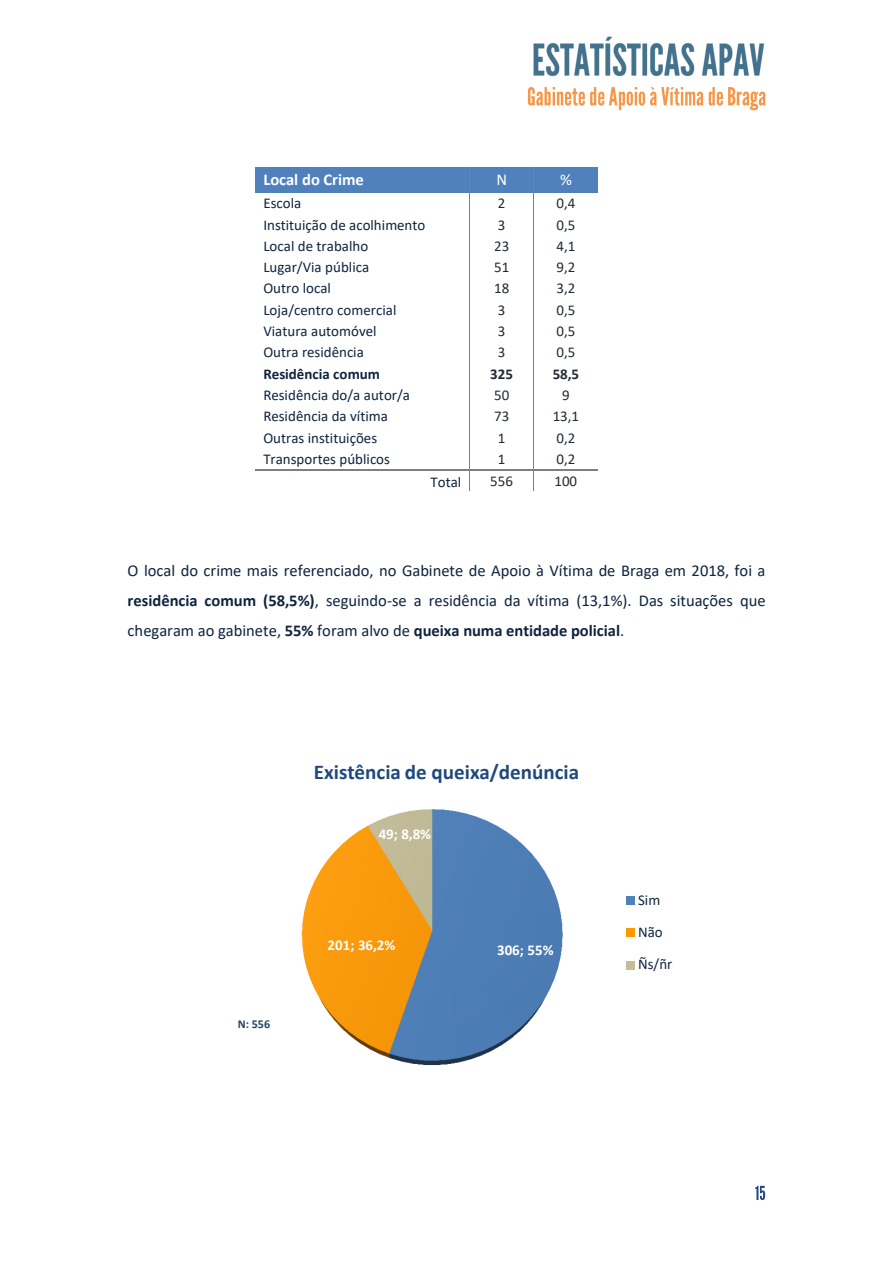
<style>
.page{position:relative;width:893px;height:1263px;background:#fff}
.page>*{position:absolute;margin:0;border:0;box-sizing:border-box;transform-origin:0 0}
.t1{font:700 21px "Calibri";color:#1f497d}
.t2{font:16.5px/30.3px "Calibri";color:#0f243e;text-align:justify}
.t3{font:700 16.5px "Calibri";color:#fff}
.t4{font:16.5px "Calibri";color:#fff}
.t5{font:15px "Calibri";color:#0f243e}
.t6{font:15px "Calibri";color:#222b35}
.t7{font:700 15px "Calibri";color:#fff}
.t8{font:700 15px "Calibri";letter-spacing:.005em;color:#0f243e}
.t9{font:15px/32.1px "Calibri";color:#10253f}
.t10{font:700 15px "Calibri";color:#222b35}
.t11{font:700 12px "Calibri";color:#254061}
.s1{font-weight:700}
</style>
<div class="page">
<img style="left:528px;top:87px;width:195px;height:24px">
<img style="left:728px;top:87px;width:38px;height:24px">
<img style="left:755px;top:1185px;width:11px;height:15px">
<img style="left:533px;top:36px;width:232px;height:41px">
<div style="left:255px;top:167px;width:215px;height:25px;background:#4f81bd"></div>
<div style="left:470px;top:167px;width:64px;height:25px;background:#4f81bd"></div>
<div style="left:534px;top:167px;width:64px;height:25px;background:#4f81bd"></div>
<hr style="left:255px;top:469px;width:215px;height:2px;background:#7f7f7f">
<hr style="left:471px;top:469px;width:63px;height:2px;background:#7f7f7f">
<hr style="left:535px;top:469px;width:63px;height:2px;background:#7f7f7f">
<img style="left:301px;top:809px;width:262px;height:256px">
<div style="left:626px;top:897px;width:8px;height:8px;background:#4f81bd"></div>
<div style="left:626px;top:929px;width:8px;height:8px;background:#f90"></div>
<div style="left:626px;top:961px;width:8px;height:8px;background:#c4bd97"></div>
<p class="t3" style="left:263px;top:173px;width:102px">Local do Crime</p>
<p class="t4" style="left:496px;top:173px;width:12px">N</p>
<p class="t4" style="left:560px;top:173px;width:13px">%</p>
<p class="t5" style="left:263px;top:197px;width:39px">Escola</p>
<p class="t6" style="left:498px;top:197px;width:9px">2</p>
<p class="t6" style="left:556px;top:197px;width:20px">0,4</p>
<p class="t5" style="left:263px;top:218px;width:163px">Instituição de acolhimento</p>
<p class="t6" style="left:498px;top:218px;width:9px">3</p>
<p class="t6" style="left:556px;top:218px;width:20px">0,5</p>
<p class="t5" style="left:263px;top:240px;width:106px">Local de trabalho</p>
<p class="t6" style="left:494px;top:240px;width:17px">23</p>
<p class="t6" style="left:556px;top:240px;width:20px">4,1</p>
<p class="t5" style="left:263px;top:261px;width:107px">Lugar/Via pública</p>
<p class="t6" style="left:494px;top:261px;width:17px">51</p>
<p class="t6" style="left:556px;top:261px;width:20px">9,2</p>
<p class="t5" style="left:263px;top:282px;width:69px">Outro local</p>
<p class="t6" style="left:494px;top:282px;width:17px">18</p>
<p class="t6" style="left:556px;top:282px;width:20px">3,2</p>
<p class="t5" style="left:263px;top:303px;width:135px">Loja/centro comercial</p>
<p class="t6" style="left:498px;top:303px;width:9px">3</p>
<p class="t6" style="left:556px;top:303px;width:20px">0,5</p>
<p class="t5" style="left:263px;top:325px;width:115px">Viatura automóvel</p>
<p class="t6" style="left:498px;top:325px;width:9px">3</p>
<p class="t6" style="left:556px;top:325px;width:20px">0,5</p>
<p class="t5" style="left:263px;top:346px;width:102px">Outra residência</p>
<p class="t6" style="left:498px;top:346px;width:9px">3</p>
<p class="t6" style="left:556px;top:346px;width:20px">0,5</p>
<p class="t8" style="left:263px;top:367px;width:118px">Residência comum</p>
<p class="t10" style="left:490px;top:367px;width:24px">325</p>
<p class="t10" style="left:553px;top:367px;width:28px">58,5</p>
<p class="t5" style="left:263px;top:389px;width:148px">Residência do/a autor/a</p>
<p class="t6" style="left:494px;top:389px;width:17px">50</p>
<p class="t6" style="left:562px;top:389px;width:9px">9</p>
<p class="t5" style="left:263px;top:410px;width:126px">Residência da vítima</p>
<p class="t6" style="left:494px;top:410px;width:17px">73</p>
<p class="t6" style="left:553px;top:410px;width:28px">13,1</p>
<p class="t5" style="left:263px;top:431px;width:115px">Outras instituições</p>
<p class="t6" style="left:498px;top:431px;width:9px">1</p>
<p class="t6" style="left:556px;top:431px;width:20px">0,2</p>
<p class="t5" style="left:263px;top:453px;width:128px">Transportes públicos</p>
<p class="t6" style="left:498px;top:453px;width:9px">1</p>
<p class="t6" style="left:556px;top:453px;width:20px">0,2</p>
<p class="t5" style="left:431px;top:475px;width:32px">Total</p>
<p class="t6" style="left:490px;top:475px;width:24px">556</p>
<p class="t6" style="left:555px;top:475px;width:24px">100</p>
<p class="t2" style="left:128px;top:557px;width:639px">O local do crime mais referenciado, no Gabinete de Apoio à Vítima de Braga em 2018, foi a <span class="s1">residência comum (58,5%)</span>, seguindo-se a residência da vítima (13,1%). Das situações que chegaram ao gabinete, <span class="s1">55%</span> foram alvo de <span class="s1">queixa numa entidade policial</span>.</p>
<p class="t1" style="left:314px;top:763px;width:267px">Existência de queixa/denúncia</p>
<p class="t11" style="left:238px;top:1019px;width:34px">N: 556</p>
<p class="t7" style="left:379px;top:827px;width:54px">49; 8,8%</p>
<p class="t7" style="left:328px;top:939px;width:69px">201; 36,2%</p>
<p class="t7" style="left:497px;top:944px;width:58px">306; 55%</p>
<p class="t9" style="left:638px;top:885px;width:36px">Sim<br>Não<br>Ñs/ñr</p>
</div>
